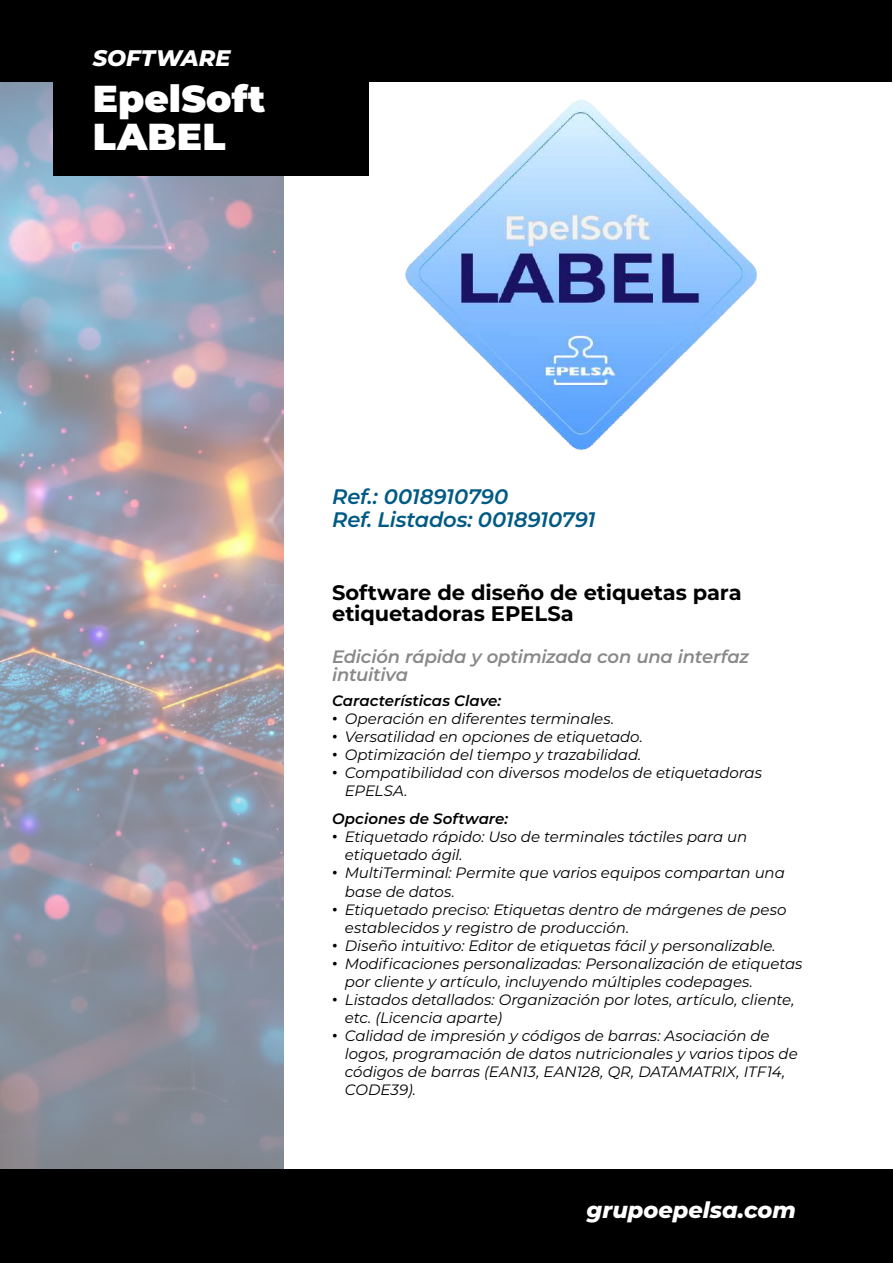
<style>
.page{position:relative;width:893px;height:1263px;background:#fff}
.page>*{position:absolute;margin:0;border:0;box-sizing:border-box;transform-origin:0 0}
.t1{font:900 37.5px/37.5px "Montserrat";letter-spacing:.005em;color:#fff}
.t2{font:italic 800 22.5px "Montserrat";color:#fff}
.t3{font:700 21px/21px "Montserrat";letter-spacing:-.005em;color:#000}
.t4{font:italic 600 21px/22.5px "Montserrat";letter-spacing:-.005em;color:#005a83}
.t5{font:italic 600 18px/18px "Montserrat";letter-spacing:-.01em;color:#8a8989}
.t6{font:italic 15px/18px "Montserrat";letter-spacing:-.005em;color:#000}
.t7{font:italic 600 15px "Montserrat";color:#000}
.s1{font-family:"Arial Nova Cond";font-style:normal}
</style>
<div class="page">
<img style="left:0;top:81px;width:284px;height:1088px">
<div style="left:0;top:1169px;width:893px;height:94px;background:#000"></div>
<div style="left:0;top:0;width:892px;height:81px;background:#000"></div>
<div style="left:53px;top:0;width:316px;height:176px;background:#000"></div>
<img style="left:405px;top:100px;width:351px;height:349px">
<h2 class="t2" style="left:93px;top:42px;width:139px">SOFTWARE</h2>
<h1 class="t1" style="left:93px;top:78px;width:174px">EpelSoft<br>LABEL</h1>
<h3 class="t4" style="left:332px;top:485px;width:265px">Ref.: 0018910790<br>Ref. Listados: 0018910791</h3>
<h3 class="t3" style="left:332px;top:580px;width:411px">Software de diseño de etiquetas para etiquetadoras EPELSa</h3>
<p class="t5" style="left:332px;top:646px;width:418px">Edición rápida y optimizada con una interfaz intuitiva</p>
<p class="t7" style="left:332px;top:690px;width:171px">Características Clave:</p>
<p class="t6" style="left:332px;top:709px;width:284px"><span class="s1">•</span> Operación en diferentes terminales.</p>
<p class="t6" style="left:332px;top:727px;width:312px"><span class="s1">•</span> Versatilidad en opciones de etiquetado.</p>
<p class="t6" style="left:332px;top:745px;width:311px"><span class="s1">•</span> Optimización del tiempo y trazabilidad.</p>
<p class="t6" style="left:345px;top:763px;width:419px;text-indent:-13px"><span class="s1">•</span> Compatibilidad con diversos modelos de etiquetadoras<br>EPELSA.</p>
<p class="t7" style="left:332px;top:808px;width:178px">Opciones de Software:</p>
<p class="t6" style="left:345px;top:828px;width:404px;text-indent:-13px"><span class="s1">•</span> Etiquetado rápido: Uso de terminales táctiles para un etiquetado ágil.</p>
<p class="t6" style="left:345px;top:864px;width:441px;text-indent:-13px"><span class="s1">•</span> MultiTerminal: Permite que varios equipos compartan una base de datos.</p>
<p class="t6" style="left:345px;top:900px;width:443px;text-indent:-13px"><span class="s1">•</span> Etiquetado preciso: Etiquetas dentro de márgenes de peso establecidos y registro de producción.</p>
<p class="t6" style="left:332px;top:936px;width:445px"><span class="s1">•</span> Diseño intuitivo: Editor de etiquetas fácil y personalizable.</p>
<p class="t6" style="left:345px;top:954px;width:459px;text-indent:-13px"><span class="s1">•</span> Modificaciones personalizadas: Personalización de etiquetas por cliente y artículo, incluyendo múltiples codepages.</p>
<p class="t6" style="left:345px;top:990px;width:451px;text-indent:-13px"><span class="s1">•</span> Listados detallados: Organización por lotes, artículo, cliente, etc. (Licencia aparte)</p>
<p class="t6" style="left:345px;top:1026px;width:454px;text-indent:-13px"><span class="s1">•</span> Calidad de impresión y códigos de barras: Asociación de logos, programación de datos nutricionales y varios tipos de códigos de barras (EAN13, EAN128, QR, DATAMATRIX, ITF14, CODE39).</p>
<h2 class="t2" style="left:587px;top:1194px;width:211px">grupoepelsa.com</h2>
</div>
